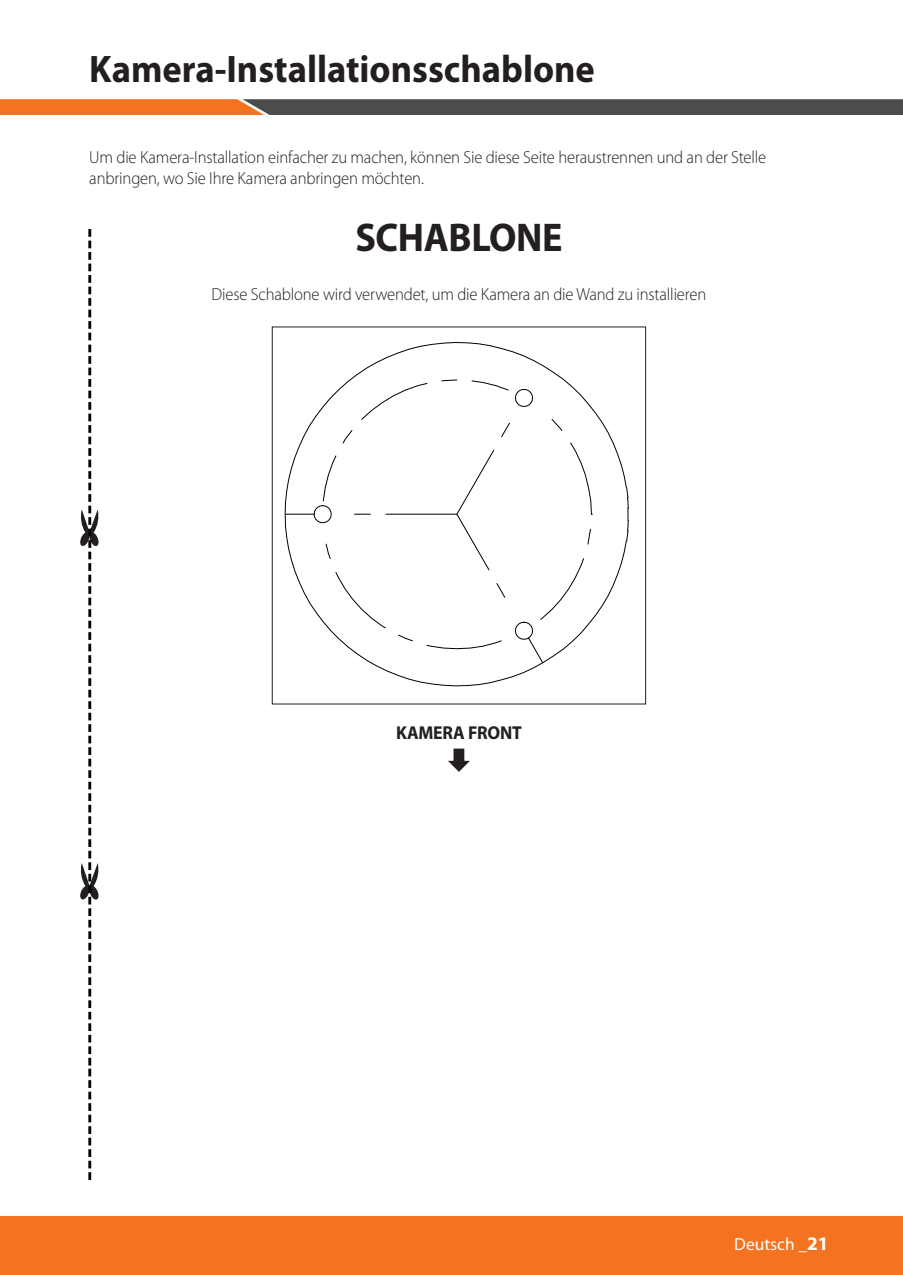
<style>
.page{position:relative;width:903px;height:1275px;background:#fff}
.page>*{position:absolute;margin:0;border:0;box-sizing:border-box;transform-origin:0 0}
.t1{font:700 40.25px "Myriad Pro";letter-spacing:-.01em;color:#231f20;scale:.95 1}
.t2{font:700 38.5px "Myriad Pro";color:#231f20;scale:.95 1}
.t3{font:700 18.72px "Myriad Pro";letter-spacing:-.01em;color:#231f20;scale:.95 1}
.t4{font:300 17.5px/21px "Myriad Pro";letter-spacing:-.01em;color:#231f20;scale:.95 1}
.t5{font:17.5px "Myriad Pro";color:#fff}
.s1{font-weight:700;font-size:19.25px}
</style>
<div class="page">
<div style="left:0;top:1216px;width:903px;height:59px;background:#f47321"></div>
<svg style="left:0;top:99px;width:903px;height:16px;background:#7d5a44"></svg>
<svg style="left:80px;top:229px;width:19px;height:951px"></svg>
<svg style="left:448px;top:749px;width:22px;height:23px"></svg>
<svg style="left:284px;top:342px;width:343px;height:345px"></svg>
<svg style="left:626px;top:487px;width:3px;height:55px"></svg>
<svg style="left:286px;top:379px;width:306px;height:284px"></svg>
<div style="left:272px;top:326px;width:374px;height:378px;border:1px solid #231f20"></div>
<h2 class="t2" style="left:89px;top:44px;width:534px">Kamera-Installationsschablone</h2>
<p class="t4" style="left:89px;top:147px;width:714px">Um die Kamera-Installation einfacher zu machen, können Sie diese Seite heraustrennen und an der Stelle anbringen, wo Sie Ihre Kamera anbringen möchten.</p>
<h1 class="t1" style="left:355px;top:211px;width:220px">SCHABLONE</h1>
<p class="t4" style="left:212px;top:283px;width:522px">Diese Schablone wird verwendet, um die Kamera an die Wand zu installieren</p>
<p class="t3" style="left:396px;top:721px;width:134px">KAMERA FRONT</p>
<p class="t5" style="left:734px;top:1233px;width:96px">Deutsch _<span class="s1">21</span></p>
</div>
